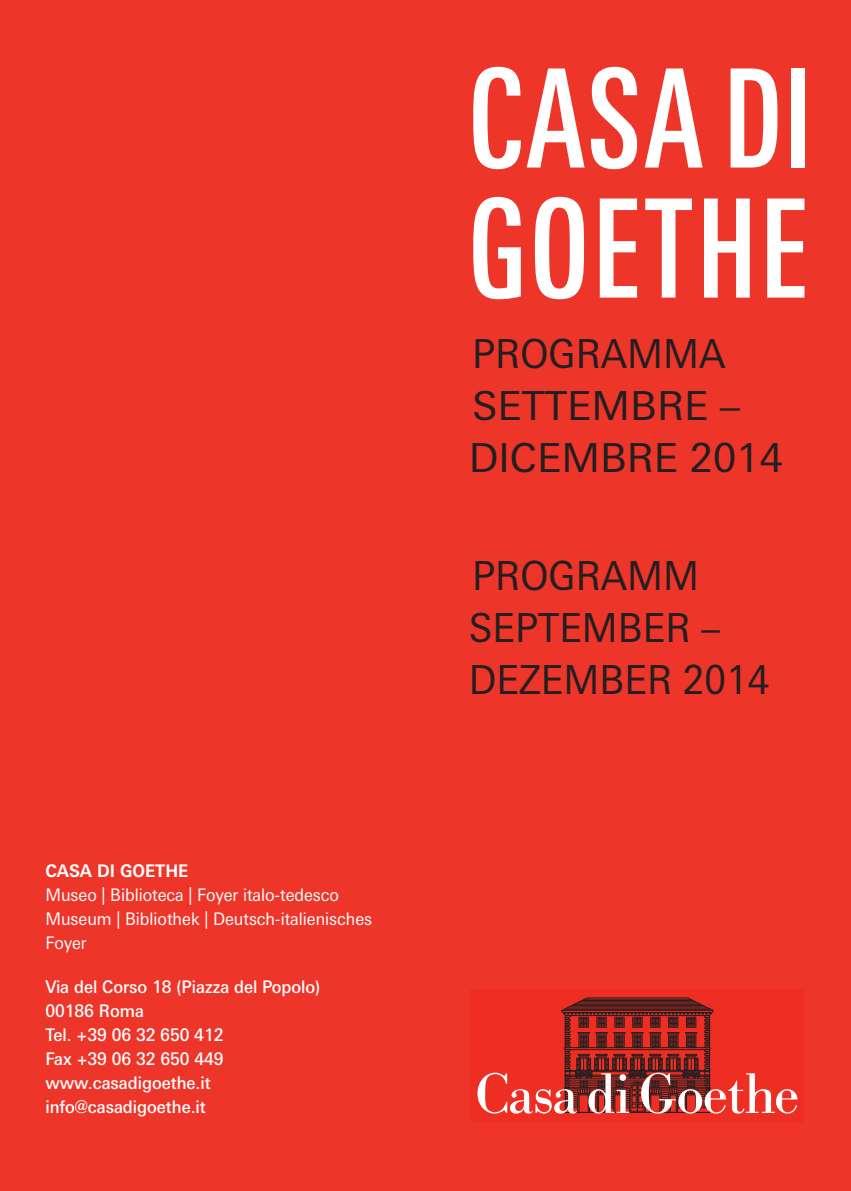
<style>
.page{position:relative;width:851px;height:1191px;background:#fff}
.page>*{position:absolute;margin:0;border:0;box-sizing:border-box;transform-origin:0 0}
.t1{font:500 137px/130px "Linotype Univers Comp";letter-spacing:.04em;color:#fff}
.t2{font:40px/52px "Linotype Univers Basic";color:#231f20;scale:.93 1}
.t3{font:500 17.4px/24px "Linotype Univers Basic";color:#fff;scale:.93 1}
.t4{font:17.4px/24px "Linotype Univers Basic";color:#fff;scale:.93 1}
.t5{font:700 17.4px "Linotype Univers Basic";color:#fff;scale:.93 1}
</style>
<div class="page">
<div style="left:425px;top:0;width:425px;height:1191px;background:#ee3529"></div>
<div style="left:0;top:0;width:425px;height:1191px;background:#ee3529"></div>
<div style="left:470px;top:988px;width:333px;height:133px;background:#ee2e22"></div>
<svg style="left:477px;top:997px;width:320px;height:116px"></svg>
<p class="t5" style="left:45px;top:864px;width:155px">CASA DI GOETHE</p>
<p class="t4" style="left:45px;top:884px;width:353px">Museo | Biblioteca | Foyer italo-tedesco<br>Museum | Bibliothek | Deutsch-italienisches<br>Foyer</p>
<p class="t3" style="left:45px;top:976px;width:297px">Via del Corso 18 (Piazza del Popolo)<br>00186 Roma<br>Tel. +39 06 32 650 412<br>Fax +39 06 32 650 449 www.casadigoethe.it info@casadigoethe.it</p>
<h1 class="t1" style="left:469px;top:67px;width:343px">CASA DI<br>GOETHE</h1>
<h2 class="t2" style="left:469px;top:331px;width:339px">PROGRAMMA<br>SETTEMBRE –<br>DICEMBRE 2014</h2>
<h2 class="t2" style="left:469px;top:553px;width:325px">PROGRAMM<br>SEPTEMBER –<br>DEZEMBER 2014</h2>
</div>
